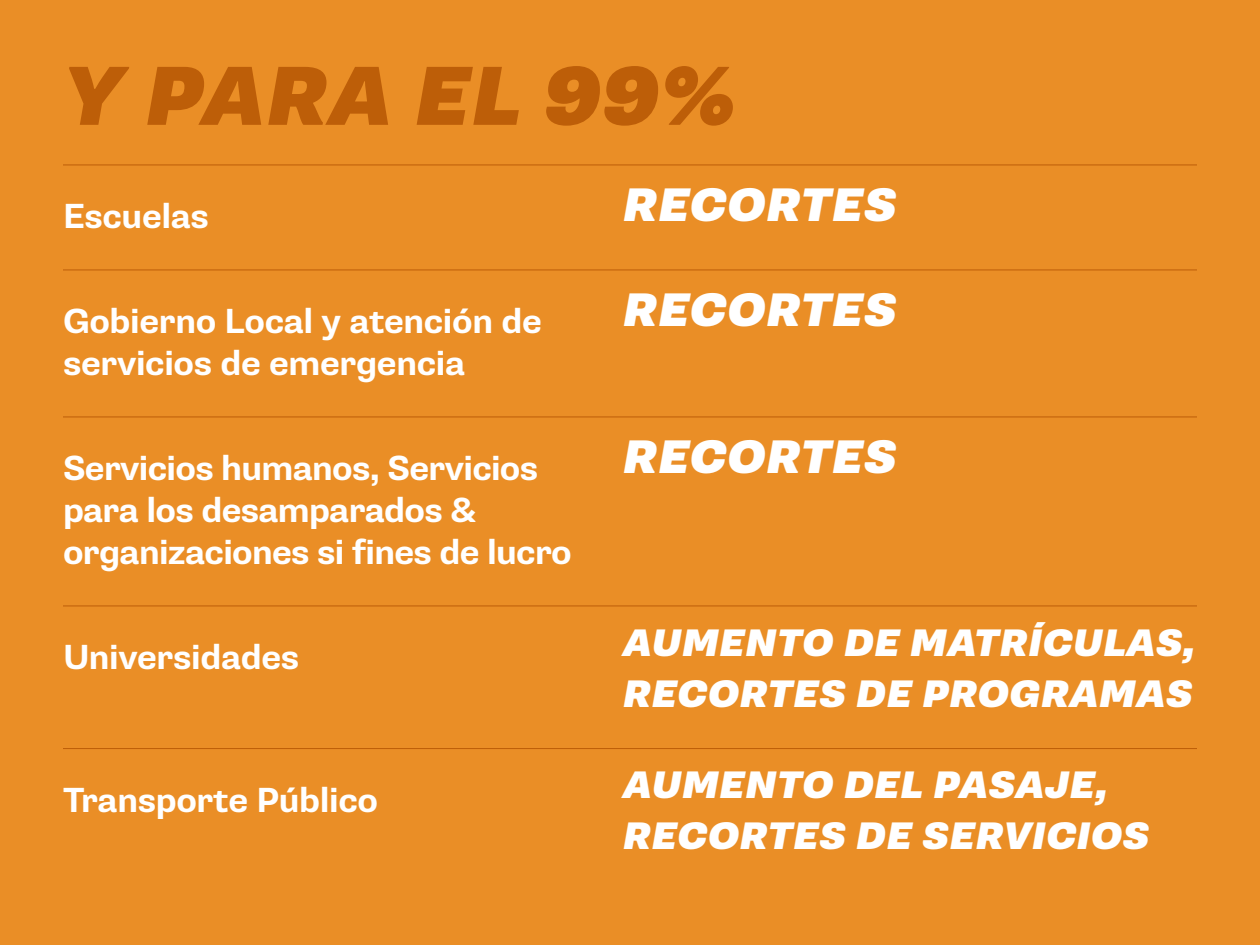
<style>
.page{position:relative;width:1260px;height:945px;background:#ea8e26}
.page>*{position:absolute;margin:0;border:0;box-sizing:border-box;transform-origin:0 0}
.t1{font:italic 900 84px "Supria Sans";letter-spacing:.015em;color:#bd5e08}
.t2{font:italic 900 47.25px "Supria Sans";letter-spacing:.015em;color:#fff}
.t3{font:italic 900 38.5px/50.8px "Supria Sans";letter-spacing:.015em;color:#fff}
.t4{font:700 35px/42px "Supria Sans";letter-spacing:-.015em;color:#fff}
</style>
<div class="page">
<hr style="left:63px;top:164px;width:539px;height:1px;background:#bd5e08">
<hr style="left:602px;top:164px;width:595px;height:1px;background:#bd5e08">
<hr style="left:63px;top:270px;width:539px;height:1px;background:#bd5e08">
<hr style="left:602px;top:270px;width:595px;height:1px;background:#bd5e08">
<hr style="left:63px;top:416px;width:539px;height:1px;background:#bd5e08">
<hr style="left:602px;top:416px;width:595px;height:1px;background:#bd5e08">
<hr style="left:63px;top:606px;width:539px;height:1px;background:#bd5e08">
<hr style="left:602px;top:606px;width:595px;height:1px;background:#bd5e08">
<hr style="left:63px;top:748px;width:539px;height:1px;background:#bd5e08">
<hr style="left:602px;top:748px;width:595px;height:1px;background:#bd5e08">
<p class="t1" style="left:64px;top:44px;width:675px">Y PARA EL 99%</p>
<p class="t4" style="left:63px;top:196px;width:148px">Escuelas</p>
<p class="t4" style="left:63px;top:301px;width:480px">Gobierno Local y atención de servicios de emergencia</p>
<p class="t4" style="left:63px;top:448px;width:510px">Servicios humanos, Servicios para los desamparados &amp; organizaciones si fines de lucro</p>
<p class="t4" style="left:63px;top:637px;width:238px">Universidades</p>
<p class="t4" style="left:63px;top:779px;width:317px">Transporte Público</p>
<p class="t2" style="left:623px;top:176px;width:275px">RECORTES</p>
<p class="t2" style="left:623px;top:281px;width:275px">RECORTES</p>
<p class="t2" style="left:623px;top:428px;width:275px">RECORTES</p>
<p class="t3" style="left:623px;top:618px;width:574px">AUMENTO DE MATRÍCULAS,<br>RECORTES DE PROGRAMAS</p>
<p class="t3" style="left:623px;top:761px;width:528px">AUMENTO DEL PASAJE,<br>RECORTES DE SERVICIOS</p>
</div>
